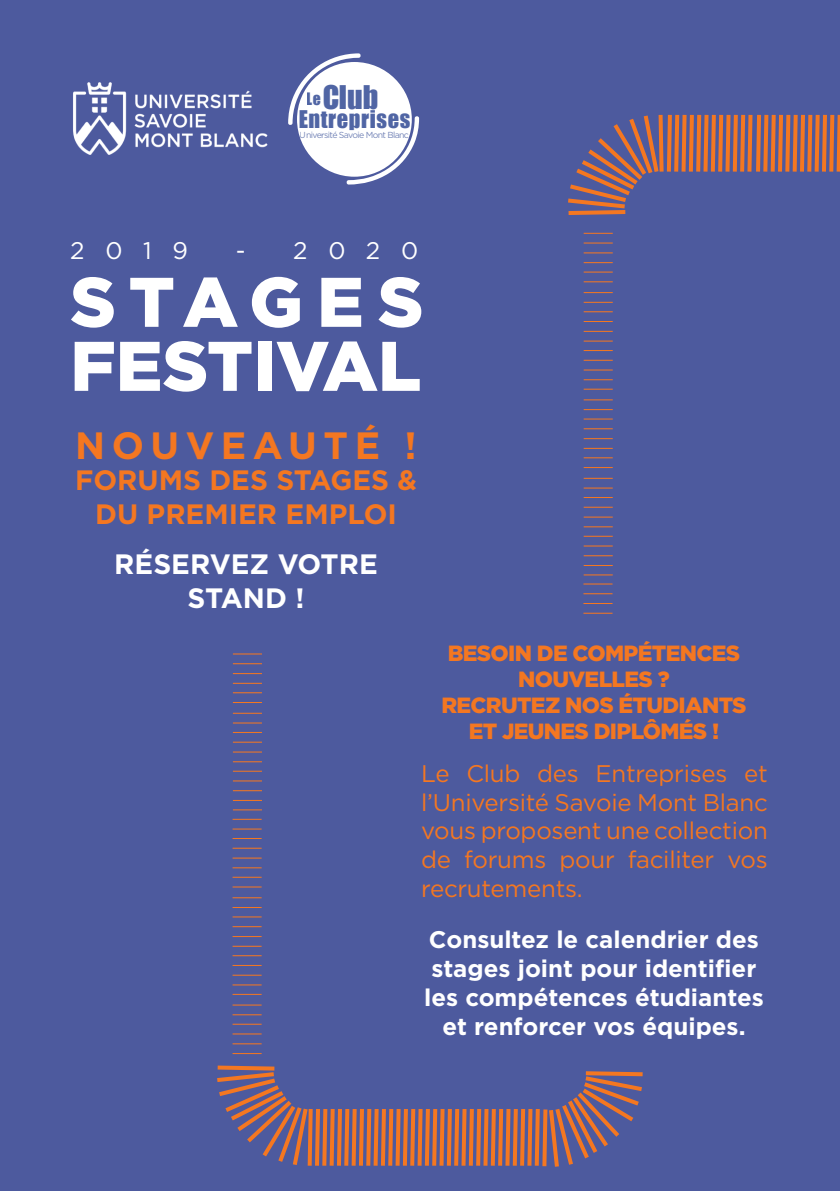
<style>
.page{position:relative;width:840px;height:1191px;background:#fff}
.page>*{position:absolute;margin:0;border:0;box-sizing:border-box;transform-origin:0 0}
.t1{font:900 70px "Gotham";color:#fff}
.t2{font:700 38px "Gotham";letter-spacing:.17em;color:#f47721}
.t3{font:30px "Impact";color:#253f8e}
.t4{font:700 28px/33.6px "Gotham";color:#f47721;text-align:center}
.t5{font:700 28px/33.6px "Gotham";color:#fff;text-align:center}
.t6{font:24px/28.8px "Gotham";letter-spacing:-.01em;color:#f47721;text-align:justify}
.t7{font:700 24px/28.8px "Gotham";color:#fff;text-align:center}
.t8{font:24px "Gotham";letter-spacing:.86em;color:#fff}
.t9{font:22.4px "Impact";letter-spacing:.03em;color:#253f8e}
.t10{font:900 22px/26px "Gotham";letter-spacing:-.03em;color:#f47721;text-align:center}
.t11{font:8.8px "Gotham";letter-spacing:-.07em;color:rgb(37 63 142/.8)}
.s1{font-size:15.8px}
.s2{font-size:15.8px;color:#fff}
</style>
<div class="page">
<div style="left:0;top:0;width:839px;height:1191px;background:#4d5a9e"></div>
<img style="left:73px;top:82px;width:195px;height:73px">
<svg style="left:233px;top:653px;width:29px;height:1px"></svg>
<svg style="left:233px;top:663px;width:29px;height:1px"></svg>
<svg style="left:233px;top:673px;width:29px;height:1px"></svg>
<svg style="left:233px;top:683px;width:29px;height:1px"></svg>
<svg style="left:233px;top:692px;width:29px;height:1px"></svg>
<svg style="left:233px;top:702px;width:29px;height:1px"></svg>
<svg style="left:233px;top:713px;width:29px;height:1px"></svg>
<svg style="left:233px;top:722px;width:29px;height:1px"></svg>
<svg style="left:233px;top:732px;width:29px;height:1px"></svg>
<svg style="left:233px;top:741px;width:29px;height:1px"></svg>
<svg style="left:233px;top:751px;width:29px;height:1px"></svg>
<svg style="left:233px;top:761px;width:29px;height:1px"></svg>
<svg style="left:233px;top:770px;width:29px;height:1px"></svg>
<svg style="left:233px;top:780px;width:29px;height:1px"></svg>
<svg style="left:233px;top:790px;width:29px;height:1px"></svg>
<svg style="left:233px;top:800px;width:29px;height:1px"></svg>
<svg style="left:233px;top:809px;width:29px;height:1px"></svg>
<svg style="left:232px;top:819px;width:29px;height:1px"></svg>
<svg style="left:232px;top:828px;width:29px;height:1px"></svg>
<svg style="left:232px;top:838px;width:29px;height:1px"></svg>
<svg style="left:232px;top:847px;width:29px;height:1px"></svg>
<svg style="left:232px;top:857px;width:29px;height:1px"></svg>
<svg style="left:232px;top:867px;width:29px;height:1px"></svg>
<svg style="left:232px;top:876px;width:29px;height:1px"></svg>
<svg style="left:232px;top:886px;width:29px;height:1px"></svg>
<svg style="left:232px;top:897px;width:29px;height:1px"></svg>
<svg style="left:232px;top:907px;width:29px;height:1px"></svg>
<svg style="left:232px;top:916px;width:29px;height:1px"></svg>
<svg style="left:232px;top:926px;width:29px;height:1px"></svg>
<svg style="left:232px;top:936px;width:29px;height:1px"></svg>
<svg style="left:232px;top:945px;width:29px;height:1px"></svg>
<svg style="left:232px;top:955px;width:29px;height:1px"></svg>
<svg style="left:232px;top:965px;width:29px;height:1px"></svg>
<svg style="left:232px;top:974px;width:29px;height:1px"></svg>
<svg style="left:232px;top:984px;width:29px;height:1px"></svg>
<svg style="left:232px;top:994px;width:29px;height:1px"></svg>
<svg style="left:232px;top:1004px;width:29px;height:1px"></svg>
<svg style="left:232px;top:1014px;width:29px;height:1px"></svg>
<svg style="left:232px;top:1023px;width:29px;height:1px"></svg>
<svg style="left:232px;top:1033px;width:29px;height:1px"></svg>
<svg style="left:232px;top:1043px;width:29px;height:1px"></svg>
<svg style="left:232px;top:1053px;width:29px;height:1px"></svg>
<svg style="left:583px;top:233px;width:29px;height:1px"></svg>
<svg style="left:583px;top:242px;width:29px;height:1px"></svg>
<svg style="left:583px;top:252px;width:29px;height:1px"></svg>
<svg style="left:583px;top:262px;width:29px;height:1px"></svg>
<svg style="left:583px;top:271px;width:29px;height:1px"></svg>
<svg style="left:583px;top:281px;width:29px;height:1px"></svg>
<svg style="left:583px;top:292px;width:29px;height:1px"></svg>
<svg style="left:583px;top:302px;width:29px;height:1px"></svg>
<svg style="left:583px;top:311px;width:29px;height:1px"></svg>
<svg style="left:583px;top:321px;width:29px;height:1px"></svg>
<svg style="left:583px;top:331px;width:29px;height:1px"></svg>
<svg style="left:583px;top:340px;width:29px;height:1px"></svg>
<svg style="left:583px;top:350px;width:29px;height:1px"></svg>
<svg style="left:583px;top:360px;width:29px;height:1px"></svg>
<svg style="left:583px;top:369px;width:29px;height:1px"></svg>
<svg style="left:583px;top:379px;width:29px;height:1px"></svg>
<svg style="left:583px;top:389px;width:29px;height:1px"></svg>
<svg style="left:583px;top:399px;width:29px;height:1px"></svg>
<svg style="left:583px;top:409px;width:29px;height:1px"></svg>
<svg style="left:583px;top:418px;width:29px;height:1px"></svg>
<svg style="left:583px;top:428px;width:29px;height:1px"></svg>
<svg style="left:583px;top:438px;width:29px;height:1px"></svg>
<svg style="left:583px;top:448px;width:29px;height:1px"></svg>
<svg style="left:583px;top:457px;width:29px;height:1px"></svg>
<svg style="left:583px;top:467px;width:29px;height:1px"></svg>
<svg style="left:583px;top:478px;width:29px;height:1px"></svg>
<svg style="left:583px;top:487px;width:29px;height:1px"></svg>
<svg style="left:583px;top:497px;width:29px;height:1px"></svg>
<svg style="left:583px;top:507px;width:29px;height:1px"></svg>
<svg style="left:583px;top:516px;width:29px;height:1px"></svg>
<svg style="left:583px;top:526px;width:29px;height:1px"></svg>
<svg style="left:583px;top:536px;width:29px;height:1px"></svg>
<svg style="left:583px;top:545px;width:29px;height:1px"></svg>
<svg style="left:583px;top:555px;width:29px;height:1px"></svg>
<svg style="left:583px;top:565px;width:29px;height:1px"></svg>
<svg style="left:583px;top:574px;width:29px;height:1px"></svg>
<svg style="left:568px;top:114px;width:271px;height:101px"></svg>
<svg style="left:217px;top:1065px;width:426px;height:102px"></svg>
<svg style="left:288px;top:53px;width:131px;height:131px"></svg>
<svg style="left:583px;top:583px;width:29px;height:1px"></svg>
<svg style="left:583px;top:593px;width:29px;height:1px"></svg>
<svg style="left:583px;top:603px;width:29px;height:1px"></svg>
<hr style="left:583px;top:612px;width:29px;height:2px;background:#f47721">
<p class="t3" style="left:307px;top:74px;width:98px"><span class="s1">Le</span>Club<span class="s2">des</span></p>
<p class="t9" style="left:298px;top:102px;width:113px">Entreprises</p>
<p class="t11" style="left:300px;top:129px;width:110px">Université Savoie Mont Blanc</p>
<p class="t8" style="left:70px;top:235px;width:119px">2019</p>
<p class="t8" style="left:235px;top:235px;width:184px">- 2020</p>
<p class="t1" style="left:70px;top:254px;width:354px">STAGES</p>
<p class="t1" style="left:70px;top:318px;width:352px">FESTIVAL</p>
<p class="t2" style="left:75px;top:420px;width:343px">NOUVEAUTÉ !</p>
<p class="t4" style="left:75px;top:463px;width:343px">FORUMS DES STAGES &amp;<br>DU PREMIER EMPLOI</p>
<p class="t5" style="left:114px;top:547px;width:265px">RÉSERVEZ VOTRE<br>STAND !</p>
<p class="t10" style="left:441px;top:640px;width:306px">BESOIN DE COMPÉTENCES<br>NOUVELLES ?<br>RECRUTEZ NOS ÉTUDIANTS</p>
<p class="t10" style="left:468px;top:718px;width:252px">ET JEUNES DIPLÔMÉS !</p>
<p class="t6" style="left:421px;top:758px;width:348px">Le Club des Entreprises et l’Université Savoie Mont Blanc vous proposent une collection de forums pour faciliter vos recrutements.</p>
<p class="t7" style="left:424px;top:925px;width:341px">Consultez le calendrier des stages joint pour identifier les compétences étudiantes et renforcer vos équipes.</p>
</div>
